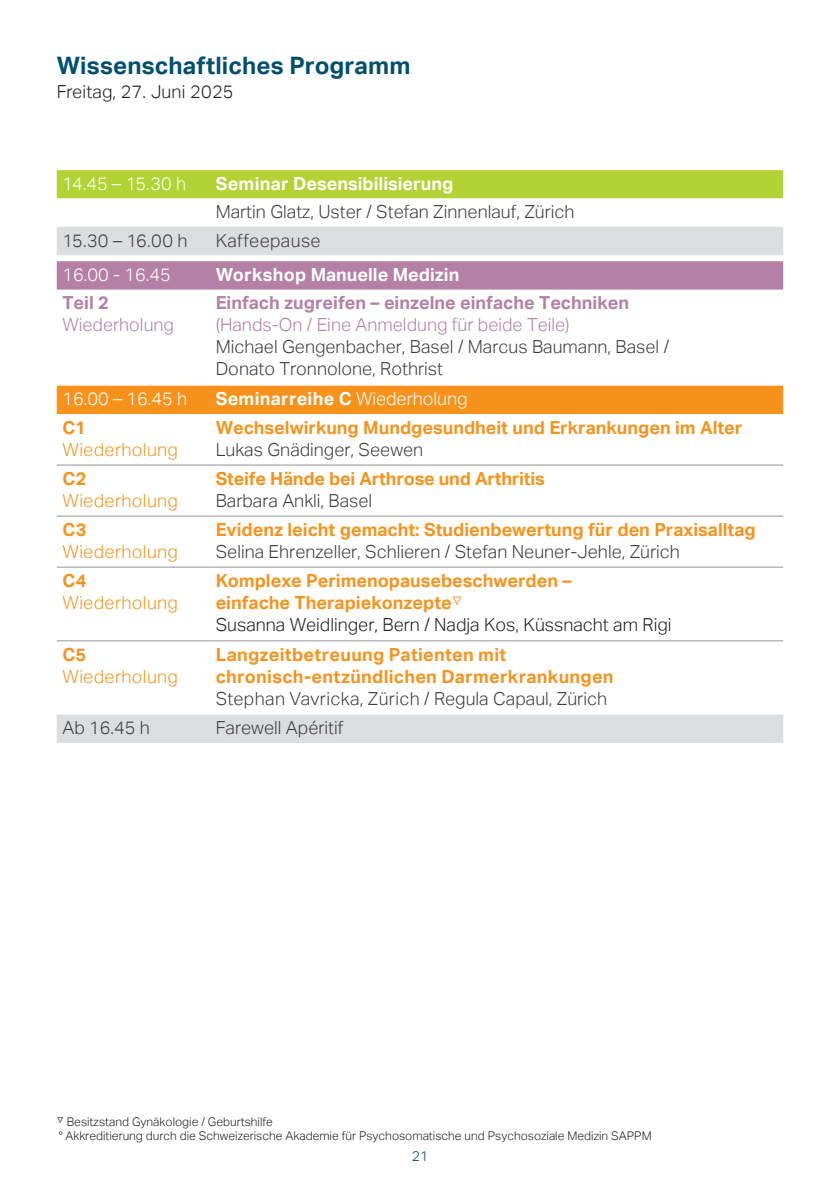
<style>
.page{position:relative;width:840px;height:1191px;background:#fff}
.page>*{position:absolute;margin:0;border:0;box-sizing:border-box;transform-origin:0 0}
.t1{font:700 24px "Aktiv Grotesk";letter-spacing:.005em;color:#014f6e}
.t2{font:300 18px/22px "Aktiv Grotesk";color:#3e3e3f}
.t3{font:700 18px/22px "Aktiv Grotesk";color:#f7931d}
.t4{font:700 18px "Aktiv Grotesk";color:#fff}
.t5{font:300 18px "Aktiv Grotesk";color:#231f20}
.t6{font:300 18px "Aktiv Grotesk";letter-spacing:.02em;color:#f7931d}
.t7{font:300 18px "Aktiv Grotesk";color:#b480a6}
.t8{font:700 18px "Aktiv Grotesk";color:#b480a6}
.t9{font:300 18px "Aktiv Grotesk";color:#fff}
.t10{font:300 18px "Aktiv Grotesk";letter-spacing:.02em;color:#3e3e3f}
.t11{font:300 14px "Aktiv Grotesk";color:#014f6e}
.t12{font:300 12px/14.4px "Aktiv Grotesk";color:#231f20}
.s1{font-weight:300}
</style>
<div class="page">
<div style="left:57px;top:170px;width:725px;height:28px;background:#b3d234"></div>
<svg style="left:57px;top:198px;width:725px;height:188px"></svg>
<div style="left:57px;top:227px;width:725px;height:28px;background:#dcdddf"></div>
<div style="left:57px;top:261px;width:725px;height:28px;background:#b480a6"></div>
<div style="left:57px;top:386px;width:725px;height:28px;background:#f7931d"></div>
<div style="left:57px;top:714px;width:725px;height:29px;background:#dcdddf"></div>
<hr style="left:57px;top:465px;width:153px;height:1px;background:#939598">
<hr style="left:210px;top:465px;width:572px;height:1px;background:#939598">
<hr style="left:57px;top:516px;width:153px;height:1px;background:#939598">
<hr style="left:210px;top:516px;width:572px;height:1px;background:#939598">
<hr style="left:57px;top:567px;width:153px;height:1px;background:#939598">
<hr style="left:210px;top:567px;width:572px;height:1px;background:#939598">
<hr style="left:57px;top:640px;width:153px;height:1px;background:#939598">
<hr style="left:210px;top:640px;width:572px;height:1px;background:#939598">
<h1 class="t1" style="left:57px;top:52px;width:355px">Wissenschaftliches Programm</h1>
<p class="t5" style="left:57px;top:81px;width:178px">Freitag, 27. Juni 2025</p>
<p class="t9" style="left:62px;top:173px;width:125px">14.45 – 15.30 h</p>
<p class="t4" style="left:215px;top:173px;width:239px">Seminar Desensibilisierung</p>
<p class="t2" style="left:215px;top:201px;width:360px">Martin Glatz, Uster / Stefan Zinnenlauf, Zürich</p>
<p class="t2" style="left:62px;top:229px;width:127px">15.30 – 16.00 h</p>
<p class="t10" style="left:215px;top:230px;width:106px">Kaffeepause</p>
<p class="t9" style="left:62px;top:264px;width:110px">16.00 - 16.45</p>
<p class="t4" style="left:215px;top:264px;width:245px">Workshop Manuelle Medizin</p>
<p class="t8" style="left:62px;top:292px;width:48px">Teil 2</p>
<p class="t7" style="left:62px;top:314px;width:113px">Wiederholung</p>
<p class="t8" style="left:215px;top:292px;width:414px">Einfach zugreifen – einzelne einfache Techniken</p>
<p class="t7" style="left:215px;top:314px;width:355px">(Hands-On / Eine Anmeldung für beide Teile)</p>
<p class="t2" style="left:215px;top:336px;width:454px">Michael Gengenbacher, Basel / Marcus Baumann, Basel /<br>Donato Tronnolone, Rothrist</p>
<p class="t9" style="left:62px;top:388px;width:126px">16.00 – 16.45 h</p>
<p class="t4" style="left:215px;top:388px;width:253px">Seminarreihe C <span class="s1">Wiederholung</span></p>
<p class="t3" style="left:62px;top:416px;width:25px">C1</p>
<p class="t6" style="left:62px;top:439px;width:117px">Wiederholung</p>
<p class="t3" style="left:215px;top:416px;width:528px">Wechselwirkung Mundgesundheit und Erkrankungen im Alter</p>
<p class="t2" style="left:215px;top:438px;width:209px">Lukas Gnädinger, Seewen</p>
<p class="t3" style="left:62px;top:467px;width:25px">C2</p>
<p class="t6" style="left:62px;top:490px;width:117px">Wiederholung</p>
<p class="t3" style="left:62px;top:518px;width:26px">C3</p>
<p class="t6" style="left:62px;top:541px;width:117px">Wiederholung</p>
<p class="t3" style="left:62px;top:569px;width:26px">C4</p>
<p class="t6" style="left:62px;top:592px;width:117px">Wiederholung</p>
<p class="t3" style="left:62px;top:643px;width:25px">C5</p>
<p class="t6" style="left:62px;top:666px;width:117px">Wiederholung</p>
<p class="t3" style="left:215px;top:467px;width:330px">Steife Hände bei Arthrose und Arthritis</p>
<p class="t2" style="left:215px;top:489px;width:158px">Barbara Ankli, Basel</p>
<p class="t3" style="left:215px;top:518px;width:541px">Evidenz leicht gemacht: Studienbewertung für den Praxisalltag</p>
<p class="t2" style="left:215px;top:540px;width:465px">Selina Ehrenzeller, Schlieren / Stefan Neuner-Jehle, Zürich</p>
<p class="t3" style="left:215px;top:569px;width:357px">Komplexe Perimenopausebeschwerden – einfache Therapiekonzepte▽</p>
<p class="t5" style="left:215px;top:614px;width:457px">Susanna Weidlinger, Bern / Nadja Kos, Küssnacht am Rigi</p>
<p class="t3" style="left:215px;top:643px;width:399px">Langzeitbetreuung Patienten mit chronisch-entzündlichen Darmerkrankungen</p>
<p class="t2" style="left:215px;top:687px;width:392px">Stephan Vavricka, Zürich / Regula Capaul, Zürich</p>
<p class="t2" style="left:62px;top:717px;width:89px">Ab 16.45 h</p>
<p class="t2" style="left:215px;top:717px;width:129px">Farewell Apéritif</p>
<p class="t12" style="left:57px;top:1114px;width:596px">▽ Besitzstand Gynäkologie / Geburtshilfe<br>° Akkreditierung durch die Schweizerische Akademie für Psychosomatische und Psychosoziale Medizin SAPPM</p>
<p class="t11" style="left:411px;top:1148px;width:18px">21</p>
</div>
